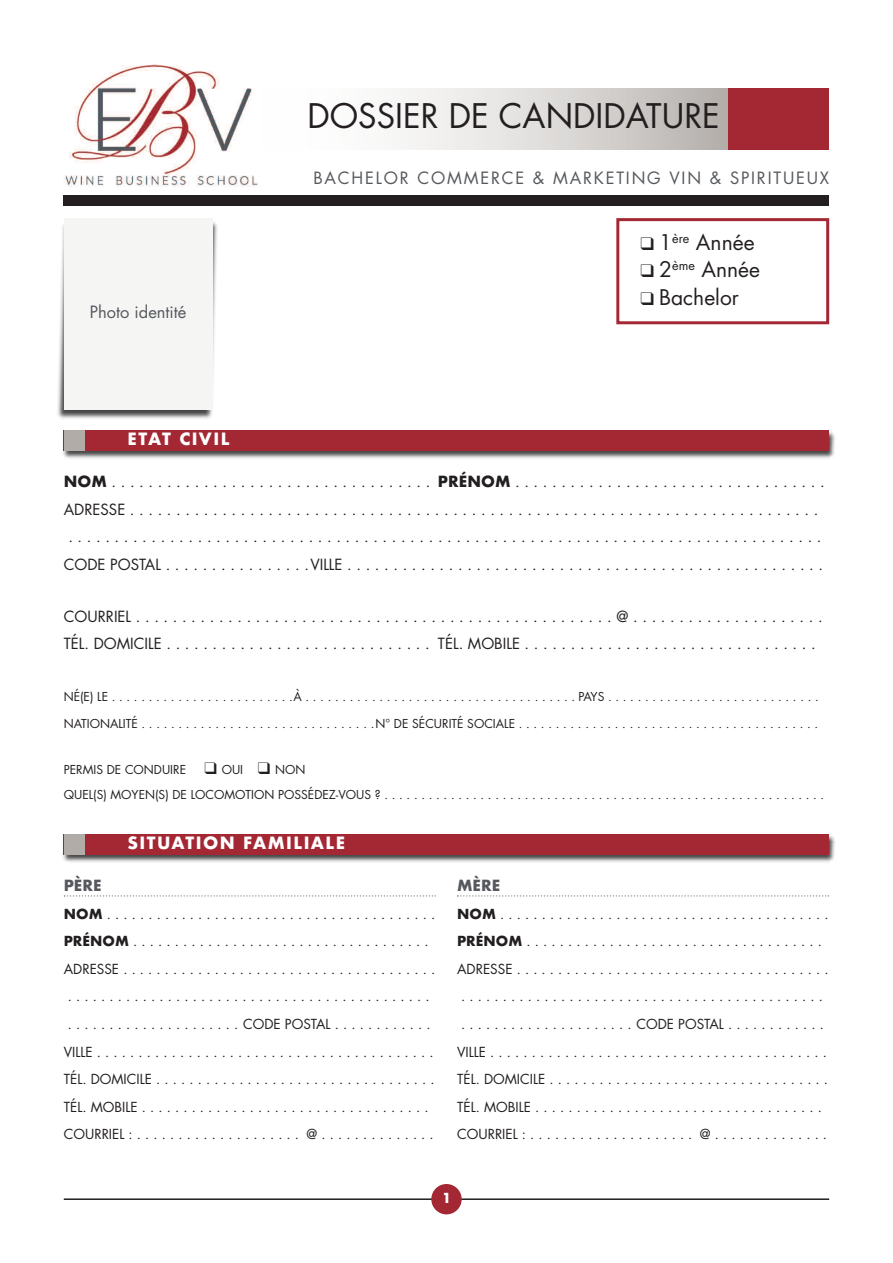
<style>
.page{position:relative;width:893px;height:1263px;background:#fff}
.page>*{position:absolute;margin:0;border:0;box-sizing:border-box;transform-origin:0 0}
.t1{font:33px "Futura";color:#231f20}
.t2{font:21px "Futura";color:#231f20}
.t3{font:16.5px "Futura";letter-spacing:.11em;color:#55585c}
.t4{font:700 16.5px "Futura";letter-spacing:.085em;color:#fff}
.t5{font:16.5px "Futura";color:#55585c}
.t6{font:15px/27.6px "Futura";color:#231f20;text-align:center}
.t7{font:700 15px "Futura";color:#55585c}
.t8{font:13.5px/27.6px "Futura";color:#231f20;text-align:center}
.t9{font:700 13.5px "Futura";color:#fff}
.t10{font:12px/25.3px "Futura";color:#231f20}
.s1{font-weight:700}
</style>
<div class="page">
<img style="left:63px;top:834px;width:772px;height:28px">
<div style="left:64px;top:834px;width:765px;height:21px;background:#a42834"></div>
<div style="left:64px;top:834px;width:21px;height:21px;background:#b1aca8"></div>
<svg style="left:64px;top:895px;width:372px;height:2px"></svg>
<img style="left:64px;top:64px;width:194px;height:122px">
<div style="left:64px;top:196px;width:765px;height:10px;background:#231f20"></div>
<img style="left:63px;top:430px;width:772px;height:29px">
<div style="left:64px;top:430px;width:765px;height:21px;background:#a42834"></div>
<div style="left:64px;top:430px;width:21px;height:21px;background:#b1aca8"></div>
<div style="left:258px;top:88px;width:470px;height:62px;background:linear-gradient(to right,#fff,#bdb8b5)"></div>
<div style="left:728px;top:88px;width:101px;height:62px;background:#a42834"></div>
<img style="left:57px;top:222px;width:161px;height:197px">
<div style="left:64px;top:218px;width:149px;height:191px;background:#f5f5f4"></div>
<div style="left:616px;top:218px;width:213px;height:106px;border:3px solid #a42834"></div>
<svg style="left:457px;top:895px;width:372px;height:2px"></svg>
<hr style="left:64px;top:1198px;width:765px;height:2px;background:#231f20">
<div style="left:431px;top:1184px;width:31px;height:30px;background:#a42834;border-radius:50%"></div>
<h1 class="t1" style="left:307px;top:101px;width:414px">DOSSIER DE CANDIDATURE</h1>
<p class="t5" style="left:90px;top:305px;width:98px">Photo identité</p>
<p class="t4" style="left:128px;top:427px;width:103px">ETAT CIVIL</p>
<p class="t3" style="left:313px;top:170px;width:517px">BACHELOR COMMERCE &amp; MARKETING VIN &amp; SPIRITUEUX</p>
<h2 class="t2" style="left:641px;top:232px;width:116px">❑ 1<sup>ère</sup> Année</h2>
<h2 class="t2" style="left:641px;top:260px;width:121px">❑ 2<sup>ème</sup> Année</h2>
<h2 class="t2" style="left:641px;top:287px;width:100px">❑ Bachelor</h2>
<p class="t6" style="left:64px;top:469px;width:762px"><span class="s1">NOM</span> . . . . . . . . . . . . . . . . . . . . . . . . . . . . . . . . . . . <span class="s1">PRÉNOM</span> . . . . . . . . . . . . . . . . . . . . . . . . . . . . . . . . . .<br>ADRESSE . . . . . . . . . . . . . . . . . . . . . . . . . . . . . . . . . . . . . . . . . . . . . . . . . . . . . . . . . . . . . . . . . . . . . . . . . . . . . . . . . . . . . . . . . . . . . . . . . . . . . . . . . . . . . . . . . . . . . . . . . . . . . . . . . . . . . . . . . . . . . . . . . . . . . . . . . . . . .<br>CODE POSTAL . . . . . . . . . . . . . . . .VILLE . . . . . . . . . . . . . . . . . . . . . . . . . . . . . . . . . . . . . . . . . . . . . . . . . . . .</p>
<p class="t6" style="left:64px;top:603px;width:760px;text-align:left">COURRIEL . . . . . . . . . . . . . . . . . . . . . . . . . . . . . . . . . . . . . . . . . . . . . . . . . . . . @ . . . . . . . . . . . . . . . . . . . . .<br>TÉL. DOMICILE . . . . . . . . . . . . . . . . . . . . . . . . . . . . . TÉL. MOBILE . . . . . . . . . . . . . . . . . . . . . . . . . . . . . . . .</p>
<p class="t10" style="left:64px;top:684px;width:756px">NÉ(E) LE . . . . . . . . . . . . . . . . . . . . . . . . .À . . . . . . . . . . . . . . . . . . . . . . . . . . . . . . . . . . . . . PAYS . . . . . . . . . . . . . . . . . . . . . . . . . . . . .</p>
<p class="t10" style="left:64px;top:712px;width:756px">NATIONALITÉ . . . . . . . . . . . . . . . . . . . . . . . . . . . . . . . .N° DE SÉCURITÉ SOCIALE . . . . . . . . . . . . . . . . . . . . . . . . . . . . . . . . . . . . . . . . .</p>
<p class="t10" style="left:64px;top:758px;width:762px">PERMIS DE CONDUIRE ❑ OUI ❑ NON<br>QUEL(S) MOYEN(S) DE LOCOMOTION POSSÉDEZ-VOUS ? . . . . . . . . . . . . . . . . . . . . . . . . . . . . . . . . . . . . . . . . . . . . . . . . . . . . . . . . . . . .</p>
<p class="t4" style="left:128px;top:831px;width:219px">SITUATION FAMILIALE</p>
<p class="t7" style="left:64px;top:874px;width:39px">PÈRE</p>
<p class="t8" style="left:64px;top:901px;width:373px"><span class="s1">NOM</span> . . . . . . . . . . . . . . . . . . . . . . . . . . . . . . . . . . . . . . . .<br><span class="s1">PRÉNOM</span> . . . . . . . . . . . . . . . . . . . . . . . . . . . . . . . . . . . .<br>ADRESSE . . . . . . . . . . . . . . . . . . . . . . . . . . . . . . . . . . . . . . . . . . . . . . . . . . . . . . . . . . . . . . . . . . . . . . . . . . . . . . . . . .<br>. . . . . . . . . . . . . . . . . . . . . CODE POSTAL . . . . . . . . . . . .<br>VILLE . . . . . . . . . . . . . . . . . . . . . . . . . . . . . . . . . . . . . . . . .<br>TÉL. DOMICILE . . . . . . . . . . . . . . . . . . . . . . . . . . . . . . . . . .<br>TÉL. MOBILE . . . . . . . . . . . . . . . . . . . . . . . . . . . . . . . . . . .<br>COURRIEL : . . . . . . . . . . . . . . . . . . . . @ . . . . . . . . . . . . . .</p>
<p class="t7" style="left:457px;top:874px;width:45px">MÈRE</p>
<p class="t8" style="left:457px;top:901px;width:373px"><span class="s1">NOM</span> . . . . . . . . . . . . . . . . . . . . . . . . . . . . . . . . . . . . . . . .<br><span class="s1">PRÉNOM</span> . . . . . . . . . . . . . . . . . . . . . . . . . . . . . . . . . . . .<br>ADRESSE . . . . . . . . . . . . . . . . . . . . . . . . . . . . . . . . . . . . . . . . . . . . . . . . . . . . . . . . . . . . . . . . . . . . . . . . . . . . . . . . . .<br>. . . . . . . . . . . . . . . . . . . . . CODE POSTAL . . . . . . . . . . . .<br>VILLE . . . . . . . . . . . . . . . . . . . . . . . . . . . . . . . . . . . . . . . . .<br>TÉL. DOMICILE . . . . . . . . . . . . . . . . . . . . . . . . . . . . . . . . . .<br>TÉL. MOBILE . . . . . . . . . . . . . . . . . . . . . . . . . . . . . . . . . . .<br>COURRIEL : . . . . . . . . . . . . . . . . . . . . @ . . . . . . . . . . . . . .</p>
<p class="t9" style="left:442px;top:1188px;width:11px">1</p>
</div>
